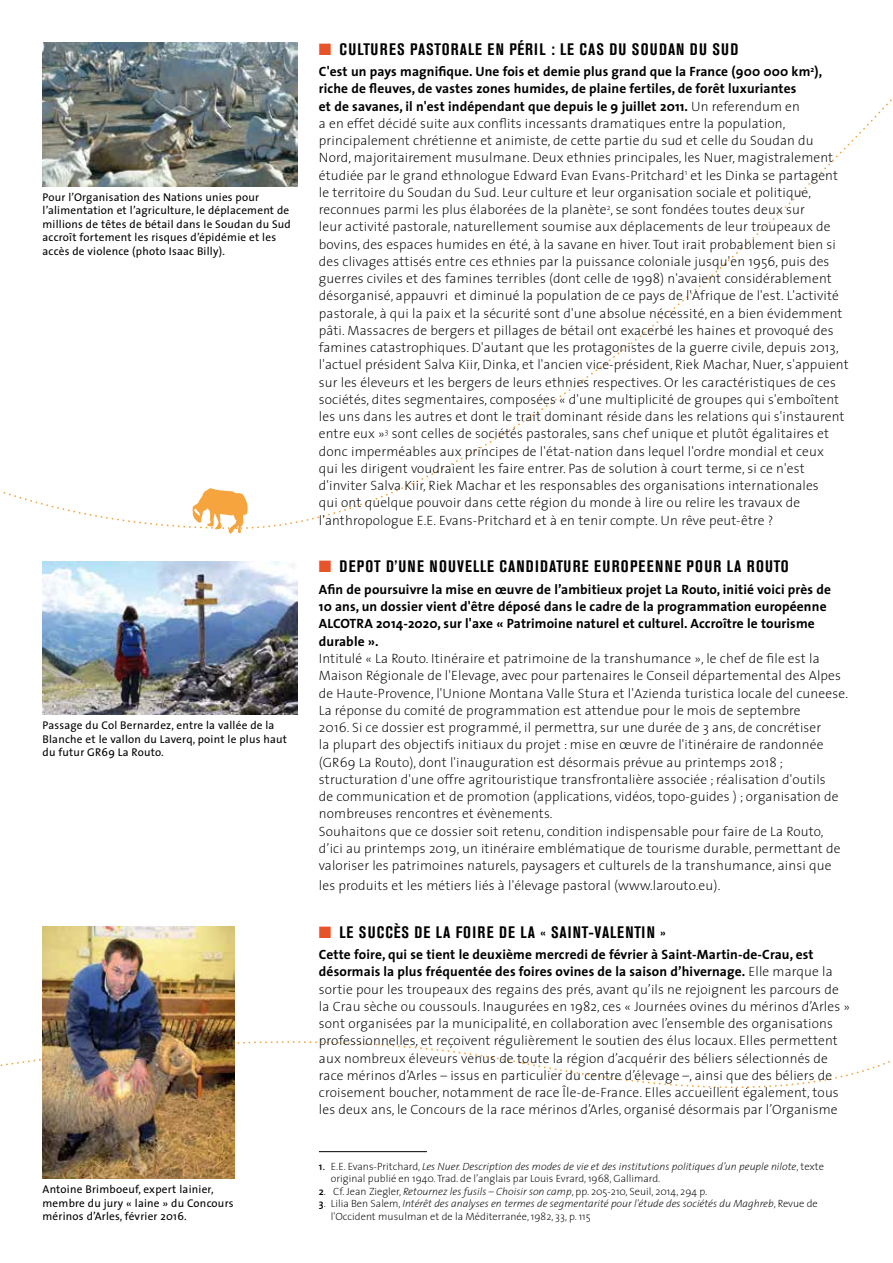
<style>
.page{position:relative;width:893px;height:1263px;background:#fff}
.page>*{position:absolute;margin:0;border:0;box-sizing:border-box;transform-origin:0 0}
.t1{font:700 condensed 16.5px "Akzidenz Grotesk BE";letter-spacing:.075em;color:#000}
.t2{font:200 13.5px/17.2px "The Sans";letter-spacing:.01em;color:#000}
.t3{font:700 13.5px/17.2px "The Sans";letter-spacing:.01em;color:#000}
.t4{font:11.25px/13.5px "The Sans";letter-spacing:.02em;color:#000}
.t5{font:200 10.5px/12.6px "The Sans";color:#000}
.s1{color:#e85429}
.s2{font-weight:700}
.s3{font-weight:600}
.s4{font-size:15px}
.s5{font-style:italic}
</style>
<div class="page">
<svg style="left:192px;top:488px;width:56px;height:46px"></svg>
<svg style="left:0;top:981px;width:521px;height:198px"></svg>
<svg style="left:527px;top:1061px;width:363px;height:28px"></svg>
<img style="left:43px;top:561px;width:255px;height:153px">
<img style="left:43px;top:43px;width:255px;height:143px">
<img style="left:43px;top:926px;width:192px;height:252px">
<hr style="left:319px;top:1151px;width:108px;height:1px;background:#000">
<p class="t4" style="left:43px;top:190px;width:250px">Pour l’Organisation des Nations unies pour l’alimentation et l’agriculture, le déplacement de millions de têtes de bétail dans le Soudan du Sud accroît fortement les risques d’épidémie et les accès de violence (photo Isaac Billy).</p>
<p class="t4" style="left:43px;top:718px;width:246px">Passage du Col Bernardez, entre la vallée de la<br>Blanche et le vallon du Laverq, point le plus haut du futur GR69 La Routo.</p>
<p class="t4" style="left:43px;top:1182px;width:193px">Antoine Brimboeuf, expert lainier, membre du jury « laine » du Concours mérinos d’Arles, février 2016.</p>
<p class="t1" style="left:319px;top:39px;width:39px"><span class="s1">■</span> CULTURES</p>
<p class="t1" style="left:410px;top:39px;width:17px">PASTORALE</p>
<p class="t1" style="left:487px;top:39px;width:101px">EN PÉRIL : LE CAS</p>
<p class="t1" style="left:609px;top:39px;width:41px">DU SOUDAN</p>
<p class="t1" style="left:690px;top:39px;width:41px">DU SUD</p>
<p class="t2" style="left:319px;top:62px;width:531px"><span class="s2">C'est un pays magnifique. Une fois et demie plus grand que la France (900 000 km</span><sup>2</sup><span class="s2">), riche de fleuves, de vastes zones humides, de plaine fertiles, de forêt luxuriantes<br>et de savanes, il n'est indépendant que depuis le 9 juillet 2011.</span> Un referendum en<br>a en effet décidé suite aux conflits incessants dramatiques entre la population, principalement chrétienne et animiste, de cette partie du sud et celle du Soudan du Nord, majoritairement musulmane. Deux ethnies principales, les Nuer, magistralement étudiée par le grand ethnologue Edward Evan Evans-Pritchard<sup>1</sup> et les Dinka se partagent le territoire du Soudan du Sud. Leur culture et leur organisation sociale et politique, reconnues parmi les plus élaborées de la planète<sup>2</sup>, se sont fondées toutes deux sur<br>leur activité pastorale, naturellement soumise aux déplacements de leur troupeaux de bovins, des espaces humides en été, à la savane en hiver. Tout irait probablement bien si des clivages attisés entre ces ethnies par la puissance coloniale jusqu'en 1956, puis des guerres civiles et des famines terribles (dont celle de 1998) n'avaient considérablement désorganisé, appauvri et diminué la population de ce pays de l'Afrique de l'est. L'activité pastorale, à qui la paix et la sécurité sont d'une absolue nécessité, en a bien évidemment pâti. Massacres de bergers et pillages de bétail ont exacerbé les haines et provoqué des famines catastrophiques. D'autant que les protagonistes de la guerre civile, depuis 2013, l'actuel président Salva Kiir, Dinka, et l'ancien vice-président, Riek Machar, Nuer, s'appuient sur les éleveurs et les bergers de leurs ethnies respectives. Or les caractéristiques de ces sociétés, dites segmentaires, composées « d'une multiplicité de groupes qui s'emboîtent les uns dans les autres et dont le trait dominant réside dans les relations qui s'instaurent entre eux »<sup>3</sup> sont celles de sociétés pastorales, sans chef unique et plutôt égalitaires et donc imperméables aux principes de l'état-nation dans lequel l'ordre mondial et ceux<br>qui les dirigent voudraient les faire entrer. Pas de solution à court terme, si ce n'est d'inviter Salva Kiir, Riek Machar et les responsables des organisations internationales<br>qui ont quelque pouvoir dans cette région du monde à lire ou relire les travaux de l'anthropologue E.E. Evans-Pritchard et à en tenir compte. Un rêve peut-être ?</p>
<p class="t1" style="left:319px;top:557px;width:471px"><span class="s1">■</span> DEPOT D’UNE NOUVELLE CANDIDATURE EUROPEENNE POUR LA ROUTO</p>
<p class="t3" style="left:319px;top:580px;width:513px">Afin de poursuivre la mise en œuvre de l’ambitieux projet La Routo, initié voici près de 10 ans, un dossier vient d'être déposé dans le cadre de la programmation européenne ALCOTRA 2014-2020, sur l'axe « Patrimoine naturel et culturel. Accroître le tourisme durable ».</p>
<p class="t2" style="left:319px;top:649px;width:531px">Intitulé « La Routo. Itinéraire et patrimoine de la transhumance », le chef de file est la Maison Régionale de l'Elevage, avec pour partenaires le Conseil départemental des Alpes de Haute-Provence, l'Unione Montana Valle Stura et l'Azienda turistica locale del cuneese.<br>La réponse du comité de programmation est attendue pour le mois de septembre<br>2016. Si ce dossier est programmé, il permettra, sur une durée de 3 ans, de concrétiser<br>la plupart des objectifs initiaux du projet : mise en œuvre de l'itinéraire de randonnée (GR69 La Routo), dont l'inauguration est désormais prévue au printemps 2018 ; structuration d'une offre agritouristique transfrontalière associée ; réalisation d'outils<br>de communication et de promotion (applications, vidéos, topo-guides ) ; organisation de nombreuses rencontres et évènements.<br>Souhaitons que ce dossier soit retenu, condition indispensable pour faire de La Routo, d’ici au printemps 2019, un itinéraire emblématique de tourisme durable, permettant de valoriser les patrimoines naturels, paysagers et culturels de la transhumance, ainsi que</p>
<p class="t2" style="left:319px;top:876px;width:403px">les produits et les métiers liés à l'élevage pastoral (www.larouto.eu).</p>
<p class="t1" style="left:319px;top:922px;width:50px"><span class="s1">■</span>LESUCC</p>
<p class="t1" style="left:394px;top:922px;width:71px">ÈSDE LA FOIRE</p>
<p class="t1" style="left:499px;top:922px;width:69px">DE LA «SAINT</p>
<p class="t1" style="left:588px;top:922px;width:14px">-VALENTIN</p>
<p class="t1" style="left:660px;top:922px;width:7px">»</p>
<p class="t2" style="left:319px;top:945px;width:533px"><span class="s2">Cette foire, qui se tient le deuxième mercredi de février à Saint-Martin-de-Crau, est désormais la plus fréquentée des foires ovines de la saison d’hivernage.</span> Elle marque la sortie pour les troupeaux des regains des prés, avant qu’ils ne rejoignent les parcours de la Crau sèche ou coussouls. Inaugurées en 1982, ces « Journées ovines du mérinos d’Arles » sont organisées par la municipalité, en collaboration avec l’ensemble des organisations professionnelles, et reçoivent régulièrement le soutien des élus locaux. Elles permettent aux nombreux éleveurs venus de toute la région d’acquérir des béliers sélectionnés de race mérinos d’Arles – issus en particulier du centre d’élevage –, ainsi que des béliers de croisement boucher, notamment de race Île-de-France. Elles accueillent également, tous les deux ans, le Concours de la race mérinos d’Arles, organisé désormais par l’Organisme</p>
<p class="t5" style="left:331px;top:1159px;width:494px;text-indent:-12px"><span class="s3">1</span><span class="s4">.</span> E.E. Evans-Pritchard, <span class="s5">Les Nuer. Description des modes de vie et des institutions politiques d’un peuple nilote</span>, texte original publié en 1940. Trad. de l’anglais par Louis Evrard, 1968, Gallimard.</p>
<p class="t5" style="left:319px;top:1185px;width:390px"><span class="s3">2</span>. Cf. Jean Ziegler, <span class="s5">Retournez les fusils – Choisir son camp</span>, pp. 205-210, Seuil, 2014, 294 p.</p>
<p class="t5" style="left:331px;top:1197px;width:488px;text-indent:-12px"><span class="s3">3</span>. Lilia Ben Salem, <span class="s5">Intérêt des analyses en termes de segmentarité pour l'étude des sociétés du Maghreb</span>, Revue de l'Occident musulman et de la Méditerranée, 1982, 33, p. 115</p>
</div>
